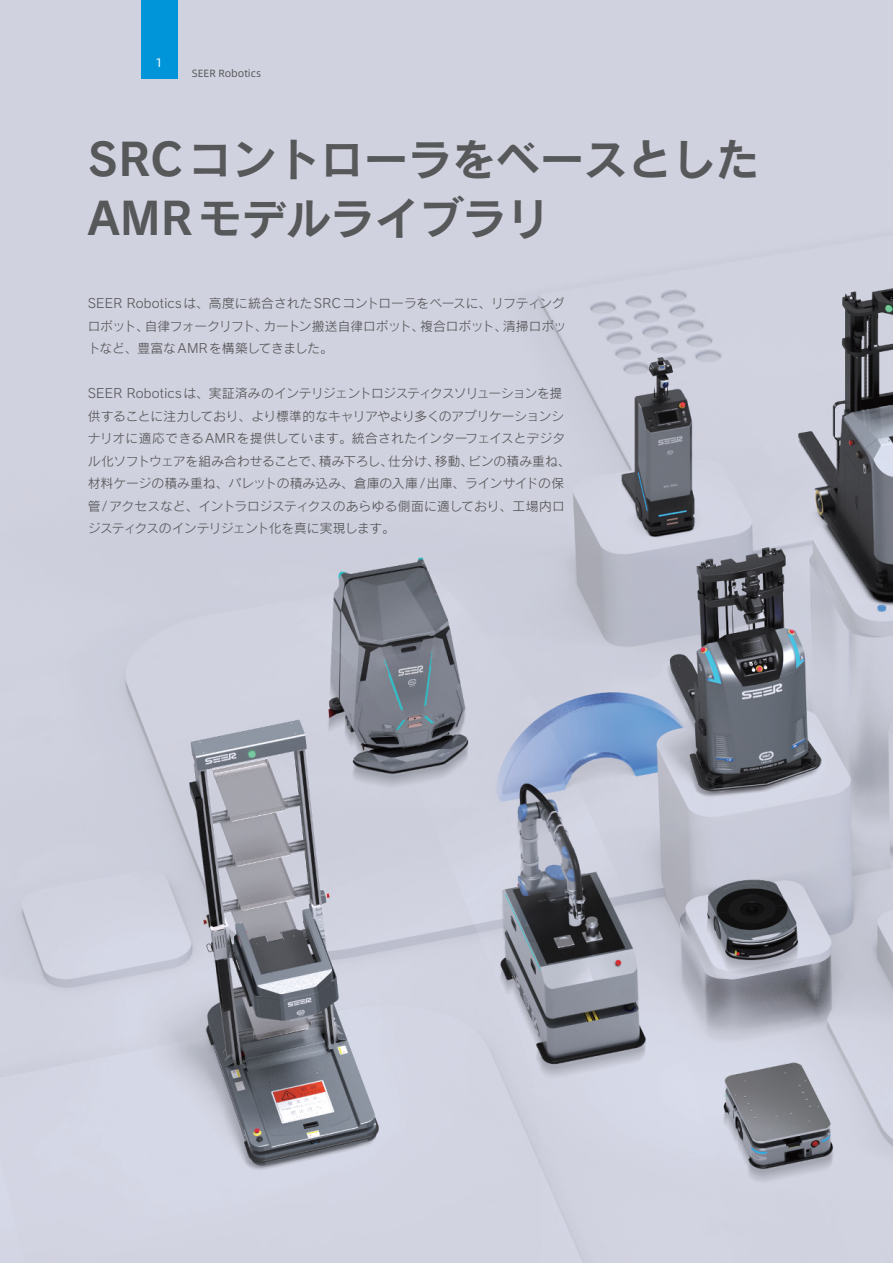
<style>
.page{position:relative;width:893px;height:1263px;background:#fff}
.page>*{position:absolute;margin:0;border:0;box-sizing:border-box;transform-origin:0 0}
.t1{font:43.95px/59.1px "Rodin Pro B";color:#57585a}
.t2{font:12.75px/22.5px "Rodin Pro M";letter-spacing:-.005em;color:#57585a}
.t3{font:12.45px "Alibaba Pu Hui Ti";color:#fff}
.t4{font:10.5px "Alibaba Pu Hui Ti";color:#57585a}
</style>
<div class="page">
<img style="left:0;top:0;width:893px;height:1263px">
<div style="left:141px;top:0;width:36px;height:78px;background:#0095d9"></div>
<p class="t3" style="left:156px;top:54px;width:9px">1</p>
<p class="t4" style="left:192px;top:66px;width:71px">SEER Robotics</p>
<h1 class="t1" style="left:88px;top:128px;width:674px">SRCコントローラをベースとした<br>AMRモデルライブラリ</h1>
<p class="t2" style="left:88px;top:292px;width:480px">SEER Roboticsは、高度に統合されたSRCコントローラをベースに、リフティングロボット、自律フォークリフト、カートン搬送自律ロボット、複合ロボット、清掃ロボットなど、豊富な AMRを構築してきました。</p>
<p class="t2" style="left:88px;top:382px;width:484px">SEER Robotics は、実証済みのインテリジェントロジスティクスソリューションを提供することに注力しており、より標準的なキャリアやより多くのアプリケーションシナリオに適応できるAMRを提供しています。統合されたインターフェイスとデジタル化ソフトウェアを組み合わせることで、積み下ろし、仕分け、移動、ビンの積み重ね、材料ケージの積み重ね、パレットの積み込み、倉庫の入庫 /出庫、ラインサイドの保管 /アクセスなど、イントラロジスティクスのあらゆる側面に適しており、工場内ロジスティクスのインテリジェント化を真に実現します。</p>
</div>
